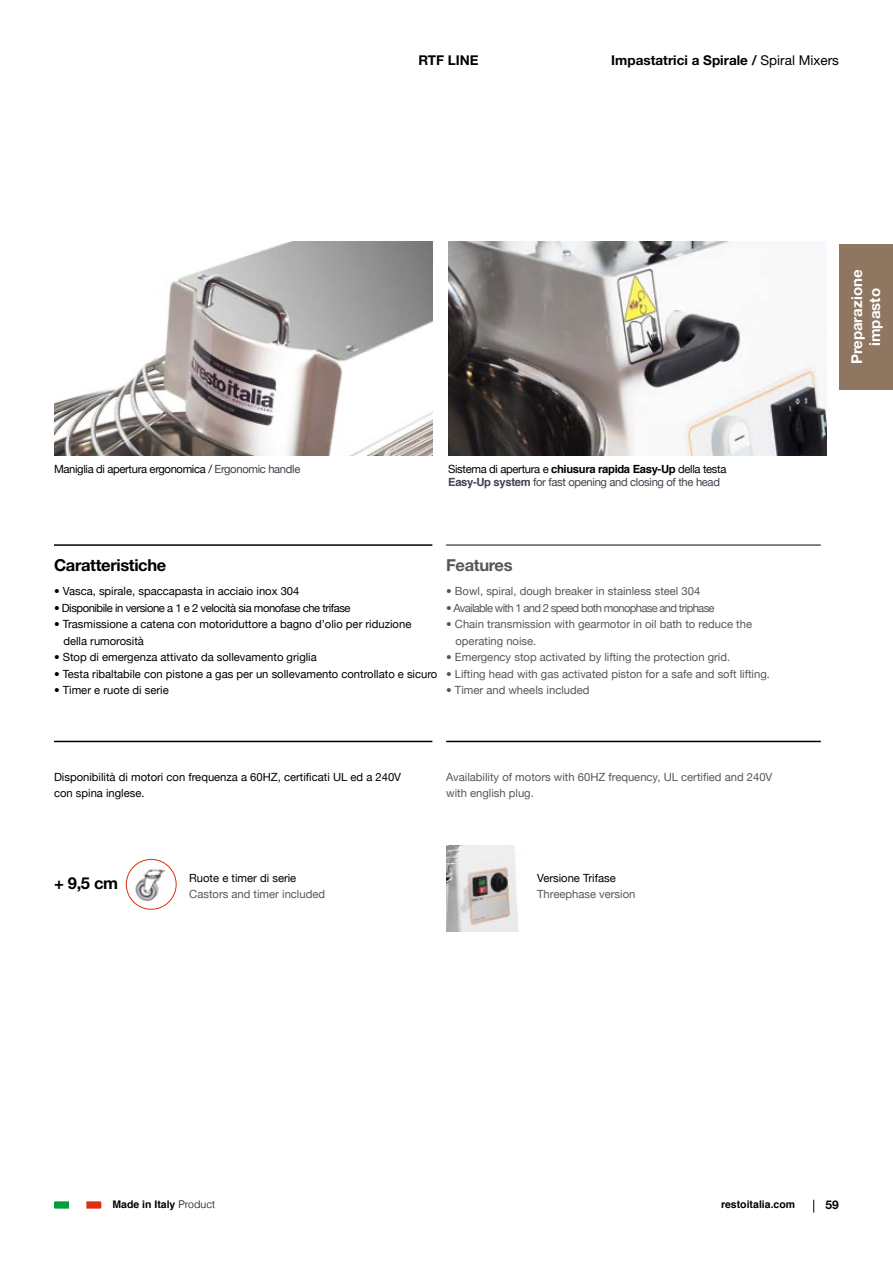
<style>
.page{position:relative;width:893px;height:1263px;background:#fff}
.page>*{position:absolute;margin:0;border:0;box-sizing:border-box;transform-origin:0 0}
.t1{font:700 16.5px "Helvetica Neue LT Std";letter-spacing:-.02em;color:#000}
.t2{font:700 16.5px "Helvetica Neue LT Std";letter-spacing:-.02em;color:#575756}
.t3{font:700 15px/18px "Helvetica Neue";color:#fff;text-align:center}
.t4{font:700 13.5px "Helvetica Neue";color:#000}
.t5{font:700 12px "Helvetica Neue";color:#000}
.t6{font:11.25px/16.5px "Helvetica Neue";color:#000}
.t7{font:11.25px/16.5px "Helvetica Neue";color:#575756}
.t8{font:11.25px/13.5px "Helvetica Neue";letter-spacing:-.03em;color:#40444e}
.t9{font:11.25px "Helvetica Neue";letter-spacing:-.04em;color:#000}
.t10{font:11.25px "Helvetica Neue";letter-spacing:-.06em;color:#575756}
.t11{font:11.25px "Helvetica Neue";letter-spacing:-.03em;color:#000}
.t12{font:700 10.5px "Helvetica";color:#000}
.s1{font-weight:400}
.s2{color:#40444e}
.s3{color:#000}
.s4{font-family:"Helvetica";font-weight:700;color:#000}
.s5{font-family:"Helvetica";font-weight:700}
.s6{font-weight:300}
</style>
<div class="page">
<svg style="left:813px;top:1200px;width:1px;height:12px"></svg>
<svg style="left:54px;top:1201px;width:15px;height:7px"></svg>
<svg style="left:86px;top:1201px;width:15px;height:7px"></svg>
<div style="left:839px;top:244px;width:54px;height:146px;background:#8e7660"></div>
<hr style="left:54px;top:544px;width:378px;height:2px;background:#000">
<hr style="left:446px;top:544px;width:375px;height:2px;background:#575756">
<hr style="left:54px;top:741px;width:378px;height:1px;background:#000">
<hr style="left:446px;top:741px;width:375px;height:1px;background:#000">
<img style="left:446px;top:845px;width:73px;height:87px">
<svg style="left:126px;top:859px;width:50px;height:50px"></svg>
<div style="left:126px;top:859px;width:51px;height:51px;border:1px solid #de2e14;border-radius:50%"></div>
<img style="left:134px;top:858px;width:35px;height:46px">
<img style="left:54px;top:241px;width:378px;height:215px">
<img style="left:448px;top:241px;width:378px;height:215px">
<p class="t4" style="left:418px;top:51px;width:62px">RTF LINE</p>
<p class="t4" style="left:611px;top:52px;width:229px">Impastatrici a Spirale / <span class="s1">Spiral Mixers</span></p>
<p class="t11" style="left:54px;top:462px;width:248px">Maniglia di apertura ergonomica / <span class="s2">Ergonomic handle</span></p>
<p class="t8" style="left:448px;top:462px;width:280px"><span class="s3">Sistema di apertura e</span> <span class="s4">chiusura rapida Easy-Up</span> <span class="s3">della testa<br></span><span class="s5">Easy-Up system</span> for fast opening and closing of the head</p>
<h1 class="t1" style="left:54px;top:554px;width:114px">Caratteristiche</h1>
<h1 class="t2" style="left:446px;top:554px;width:68px">Features</h1>
<p class="t6" style="left:54px;top:583px;width:247px">• Vasca, spirale, spaccapasta in acciaio inox 304</p>
<p class="t9" style="left:54px;top:601px;width:298px">• Disponibile in versione a 1 e 2 velocità sia monofase che trifase</p>
<p class="t6" style="left:63px;top:616px;width:349px;text-indent:-9px">• Trasmissione a catena con motoriduttore a bagno d’olio per riduzione della rumorosità</p>
<p class="t6" style="left:54px;top:649px;width:264px">• Stop di emergenza attivato da sollevamento griglia</p>
<p class="t6" style="left:54px;top:665px;width:385px">• Testa ribaltabile con pistone a gas per un sollevamento controllato e sicuro</p>
<p class="t6" style="left:54px;top:682px;width:116px">• Timer e ruote di serie</p>
<p class="t7" style="left:446px;top:583px;width:256px">• Bowl, spiral, dough breaker in stainless steel 304</p>
<p class="t10" style="left:446px;top:601px;width:270px">• Available with 1 and 2 speed both monophase and triphase</p>
<p class="t7" style="left:455px;top:616px;width:298px;text-indent:-9px">• Chain transmission with gearmotor in oil bath to reduce the operating noise.</p>
<p class="t7" style="left:446px;top:649px;width:286px">• Emergency stop activated by lifting the protection grid.</p>
<p class="t7" style="left:446px;top:665px;width:325px">• Lifting head with gas activated piston for a safe and soft lifting.</p>
<p class="t7" style="left:446px;top:682px;width:145px">• Timer and wheels included</p>
<p class="t6" style="left:54px;top:768px;width:349px">Disponibilità di motori con frequenza a 60HZ, certificati UL ed a 240V con spina inglese.</p>
<p class="t7" style="left:446px;top:768px;width:328px">Availability of motors with 60HZ frequency, UL certified and 240V with english plug.</p>
<h1 class="t1" style="left:54px;top:873px;width:66px">+ 9,5 cm</h1>
<p class="t6" style="left:189px;top:869px;width:109px">Ruote e timer di serie</p>
<p class="t7" style="left:189px;top:886px;width:137px">Castors and timer included</p>
<p class="t6" style="left:537px;top:869px;width:80px">Versione Trifase</p>
<p class="t7" style="left:537px;top:886px;width:100px">Threephase version</p>
<h2 class="t3" style="left:848px;top:364px;width:96px;rotate:-90deg">Preparazione impasto</h2>
<p class="t12" style="left:112px;top:1199px;width:104px">Made in Italy <span class="s6">Product</span></p>
<p class="t12" style="left:721px;top:1199px;width:76px">restoitalia.com</p>
<p class="t5" style="left:826px;top:1197px;width:15px">59</p>
</div>
